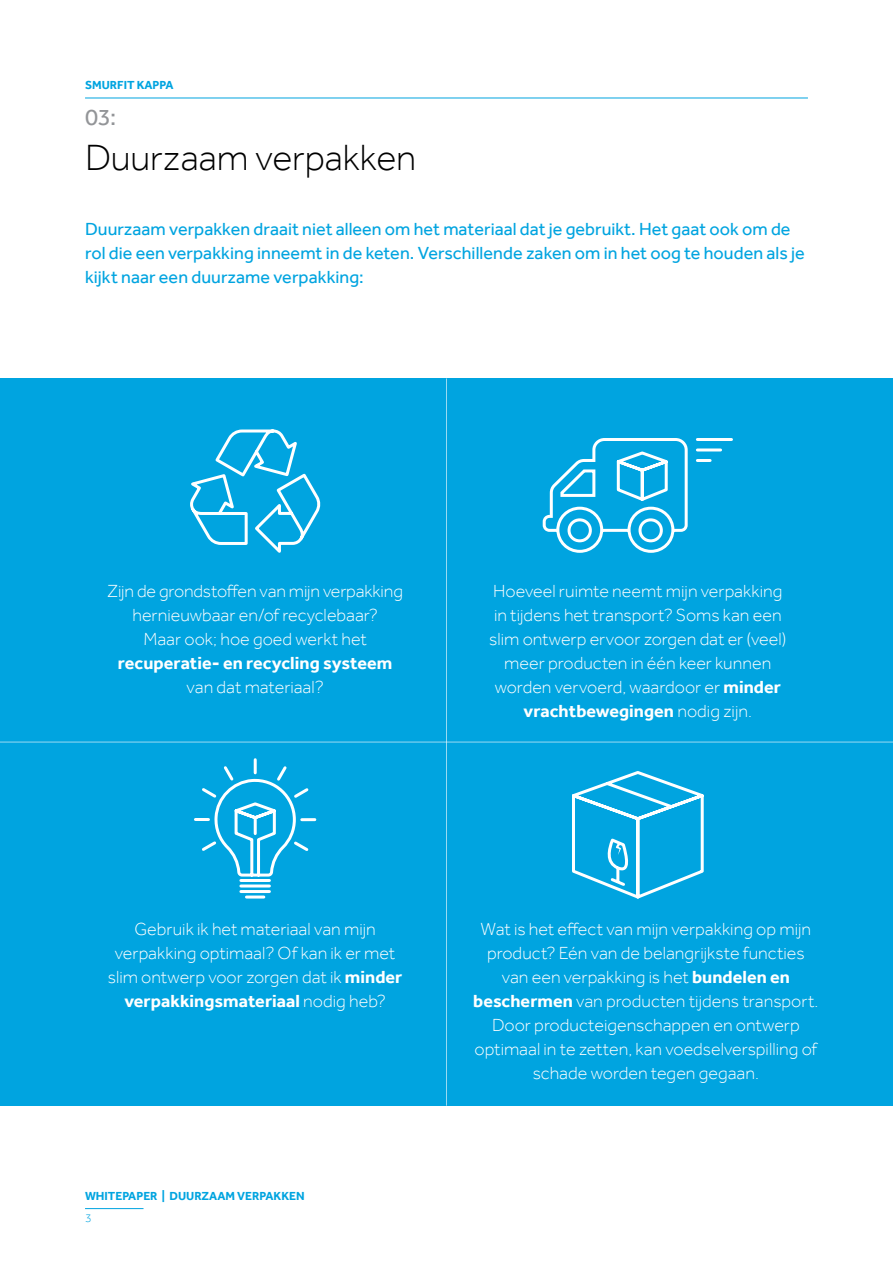
<style>
.page{position:relative;width:893px;height:1263px;background:#fff}
.page>*{position:absolute;margin:0;border:0;box-sizing:border-box;transform-origin:0 0}
.t1{font:300 37.5px "Effra Corp";letter-spacing:-.005em;color:#000}
.t2{font:24px "Effra Corp";color:#939598}
.t3{font:300 18px/24px "Effra Corp";color:#fff;text-align:center}
.t4{font:18px/24px "Effra Corp";color:#00a4e0}
.t5{font:700 18px "Effra Corp";color:#fff}
.t6{font:700 12px "Effra Corp";color:#00a4e0}
.t7{font:300 12px "Effra Corp";color:#00a4e0}
.s1{font-weight:700}
</style>
<div class="page">
<div style="left:0;top:378px;width:893px;height:728px;background:#00a4e0"></div>
<hr style="left:446px;top:378px;width:1px;height:728px;background:#fff">
<hr style="left:0;top:742px;width:893px;height:1px;background:#fff">
<svg style="left:542px;top:438px;width:146px;height:115px"></svg>
<hr style="left:697px;top:438px;width:34px;height:3px;background:#fff">
<hr style="left:697px;top:448px;width:24px;height:3px;background:#fff">
<svg style="left:697px;top:459px;width:13px;height:3px"></svg>
<svg style="left:190px;top:429px;width:131px;height:124px"></svg>
<svg style="left:572px;top:771px;width:132px;height:128px"></svg>
<svg style="left:194px;top:758px;width:123px;height:141px"></svg>
<hr style="left:85px;top:98px;width:723px;height:1px;background:#00a4e0">
<hr style="left:85px;top:1208px;width:59px;height:1px;background:#00a4e0">
<p class="t6" style="left:85px;top:78px;width:90px">SMURFIT KAPPA</p>
<h2 class="t2" style="left:85px;top:103px;width:33px">03:</h2>
<h1 class="t1" style="left:85px;top:137px;width:333px">Duurzaam verpakken</h1>
<p class="t4" style="left:85px;top:217px;width:721px">Duurzaam verpakken draait niet alleen om het materiaal dat je gebruikt. Het gaat ook om de rol die een verpakking inneemt in de keten. Verschillende zaken om in het oog te houden als je kijkt naar een duurzame verpakking:</p>
<p class="t3" style="left:107px;top:579px;width:297px">Zijn de grondstoffen van mijn verpakking hernieuwbaar en/of recyclebaar?<br>Maar ook; hoe goed werkt het</p>
<p class="t5" style="left:118px;top:652px;width:276px">recuperatie- en recycling systeem</p>
<p class="t3" style="left:187px;top:675px;width:139px">van dat materiaal?</p>
<p class="t3" style="left:489px;top:579px;width:299px">Hoeveel ruimte neemt mijn verpakking in tijdens het transport? Soms kan een slim ontwerp ervoor zorgen dat er (veel) meer producten in één keer kunnen worden vervoerd, waardoor er <span class="s1">minder vrachtbewegingen</span> nodig zijn.</p>
<p class="t3" style="left:108px;top:917px;width:296px">Gebruik ik het materiaal van mijn verpakking optimaal? Of kan ik er met slim ontwerp voor zorgen dat ik <span class="s1">minder verpakkingsmateriaal</span> nodig heb?</p>
<p class="t3" style="left:473px;top:917px;width:347px">Wat is het effect van mijn verpakking op mijn product? Eén van de belangrijkste functies van een verpakking is het <span class="s1">bundelen en beschermen</span> van producten tijdens transport.<br>Door producteigenschappen en ontwerp optimaal in te zetten, kan voedselverspilling of schade worden tegen gegaan.</p>
<p class="t6" style="left:85px;top:1189px;width:221px">WHITEPAPER | DUURZAAM VERPAKKEN</p>
<p class="t7" style="left:85px;top:1211px;width:8px">3</p>
</div>
